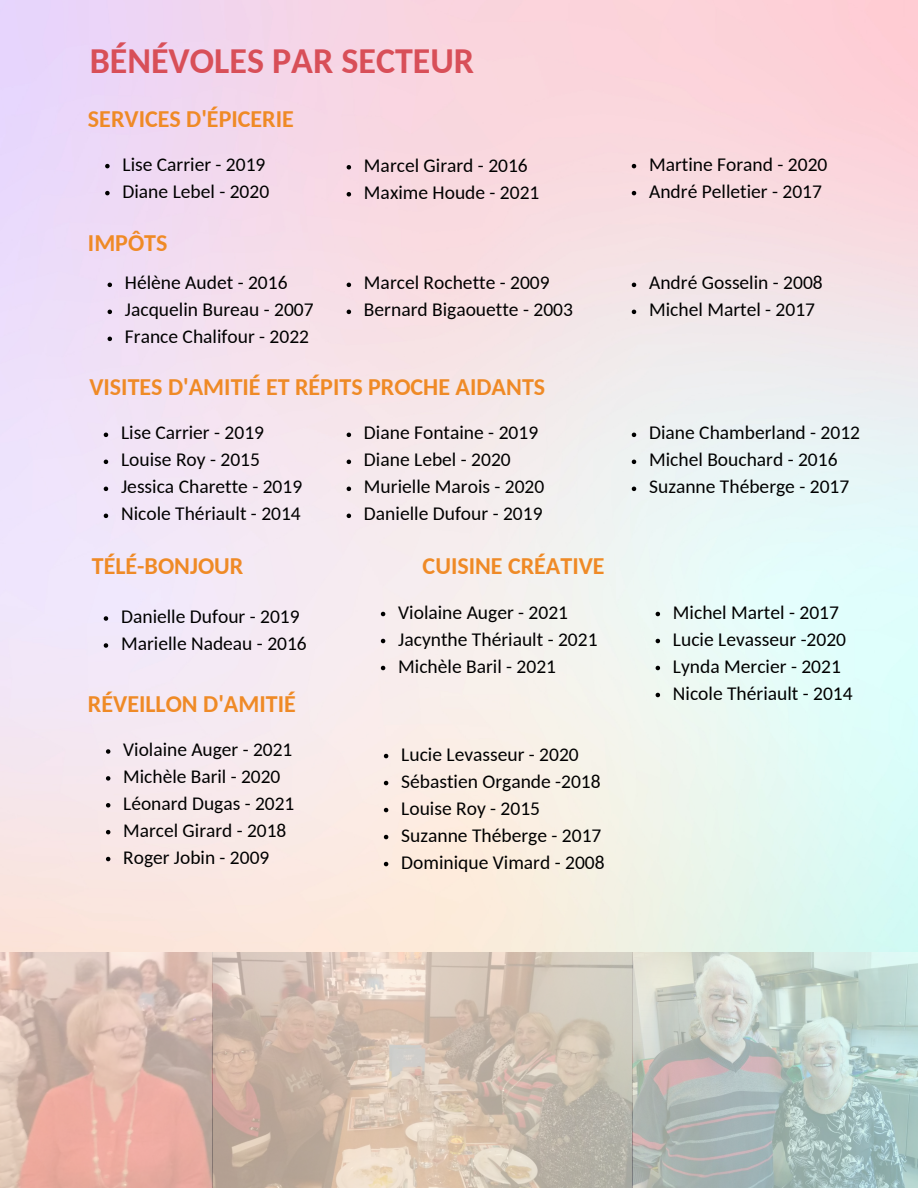
<style>
.page{position:relative;width:918px;height:1188px;background:#fff}
.page>*{position:absolute;margin:0;border:0;box-sizing:border-box;transform-origin:0 0}
.t1{font:700 36px "Carlito";color:#d84f58}
.t2{font:700 24px "Carlito";color:#ef8a26}
.t3{font:19.5px/27px "Carlito";color:#000}
.t4{font:19.35px/26.8px "Carlito";color:#000}
</style>
<div class="page">
<img style="left:0;top:952px;width:918px;height:236px">
<svg style="left:105px;top:164px;width:5px;height:4px"></svg>
<svg style="left:105px;top:191px;width:5px;height:4px"></svg>
<svg style="left:347px;top:165px;width:4px;height:5px"></svg>
<svg style="left:347px;top:192px;width:4px;height:5px"></svg>
<svg style="left:108px;top:283px;width:4px;height:4px"></svg>
<svg style="left:108px;top:310px;width:4px;height:4px"></svg>
<svg style="left:108px;top:337px;width:4px;height:4px"></svg>
<svg style="left:347px;top:283px;width:4px;height:4px"></svg>
<svg style="left:347px;top:310px;width:4px;height:4px"></svg>
<svg style="left:632px;top:283px;width:4px;height:4px"></svg>
<svg style="left:632px;top:310px;width:4px;height:4px"></svg>
<svg style="left:104px;top:433px;width:4px;height:4px"></svg>
<svg style="left:104px;top:460px;width:4px;height:4px"></svg>
<svg style="left:104px;top:487px;width:4px;height:4px"></svg>
<svg style="left:104px;top:514px;width:4px;height:4px"></svg>
<svg style="left:347px;top:433px;width:4px;height:4px"></svg>
<svg style="left:347px;top:460px;width:4px;height:4px"></svg>
<svg style="left:347px;top:487px;width:4px;height:4px"></svg>
<svg style="left:347px;top:514px;width:4px;height:4px"></svg>
<svg style="left:632px;top:433px;width:4px;height:4px"></svg>
<svg style="left:632px;top:460px;width:4px;height:4px"></svg>
<svg style="left:632px;top:487px;width:4px;height:4px"></svg>
<svg style="left:104px;top:616px;width:4px;height:5px"></svg>
<svg style="left:104px;top:643px;width:4px;height:5px"></svg>
<svg style="left:632px;top:164px;width:4px;height:4px"></svg>
<svg style="left:632px;top:191px;width:4px;height:4px"></svg>
<svg style="left:106px;top:749px;width:4px;height:5px"></svg>
<svg style="left:106px;top:776px;width:4px;height:5px"></svg>
<svg style="left:106px;top:803px;width:4px;height:5px"></svg>
<svg style="left:106px;top:830px;width:4px;height:4px"></svg>
<svg style="left:106px;top:857px;width:4px;height:4px"></svg>
<svg style="left:384px;top:754px;width:4px;height:4px"></svg>
<svg style="left:384px;top:781px;width:4px;height:4px"></svg>
<svg style="left:384px;top:808px;width:4px;height:4px"></svg>
<svg style="left:384px;top:835px;width:4px;height:4px"></svg>
<svg style="left:384px;top:862px;width:4px;height:4px"></svg>
<svg style="left:381px;top:612px;width:4px;height:4px"></svg>
<svg style="left:381px;top:639px;width:4px;height:4px"></svg>
<svg style="left:381px;top:666px;width:4px;height:4px"></svg>
<svg style="left:656px;top:612px;width:4px;height:4px"></svg>
<svg style="left:656px;top:639px;width:4px;height:4px"></svg>
<svg style="left:656px;top:666px;width:4px;height:4px"></svg>
<svg style="left:656px;top:693px;width:4px;height:4px"></svg>
<h1 class="t1" style="left:90px;top:46px;width:386px">BÉNÉVOLES PAR SECTEUR</h1>
<p class="t2" style="left:88px;top:109px;width:207px">SERVICES D'ÉPICERIE</p>
<p class="t3" style="left:123px;top:152px;width:148px">Lise Carrier - 2019<br>Diane Lebel - 2020</p>
<p class="t3" style="left:364px;top:153px;width:177px">Marcel Girard - 2016<br>Maxime Houde - 2021</p>
<p class="t2" style="left:88px;top:233px;width:81px">IMPÔTS</p>
<p class="t3" style="left:125px;top:271px;width:190px">Hélène Audet - 2016<br>Jacquelin Bureau - 2007<br>France Chalifour - 2022</p>
<p class="t3" style="left:364px;top:271px;width:210px">Marcel Rochette - 2009<br>Bernard Bigaouette - 2003</p>
<p class="t3" style="left:649px;top:271px;width:175px">André Gosselin - 2008<br>Michel Martel - 2017</p>
<p class="t2" style="left:89px;top:377px;width:457px">VISITES D'AMITIÉ ET RÉPITS PROCHE AIDANTS</p>
<p class="t3" style="left:121px;top:421px;width:183px">Lise Carrier - 2019<br>Louise Roy - 2015<br>Jessica Charette - 2019<br>Nicole Thériault - 2014</p>
<p class="t3" style="left:364px;top:421px;width:182px">Diane Fontaine - 2019<br>Diane Lebel - 2020<br>Murielle Marois - 2020<br>Danielle Dufour - 2019</p>
<p class="t3" style="left:649px;top:421px;width:213px">Diane Chamberland - 2012<br>Michel Bouchard - 2016<br>Suzanne Théberge - 2017</p>
<p class="t3" style="left:649px;top:152px;width:180px">Martine Forand - 2020<br>André Pelletier - 2017</p>
<p class="t2" style="left:92px;top:556px;width:153px">TÉLÉ-BONJOUR</p>
<p class="t2" style="left:423px;top:556px;width:184px">CUISINE CRÉATIVE</p>
<p class="t3" style="left:398px;top:600px;width:201px">Violaine Auger - 2021<br>Jacynthe Thériault - 2021<br>Michèle Baril - 2021</p>
<p class="t3" style="left:673px;top:600px;width:181px">Michel Martel - 2017<br>Lucie Levasseur -2020<br>Lynda Mercier - 2021<br>Nicole Thériault - 2014</p>
<p class="t3" style="left:121px;top:605px;width:187px">Danielle Dufour - 2019<br>Marielle Nadeau - 2016</p>
<p class="t2" style="left:88px;top:694px;width:209px">RÉVEILLON D'AMITIÉ</p>
<p class="t4" style="left:123px;top:738px;width:173px">Violaine Auger - 2021<br>Michèle Baril - 2020<br>Léonard Dugas - 2021<br>Marcel Girard - 2018<br>Roger Jobin - 2009</p>
<p class="t3" style="left:401px;top:742px;width:205px">Lucie Levasseur - 2020<br>Sébastien Organde -2018<br>Louise Roy - 2015<br>Suzanne Théberge - 2017<br>Dominique Vimard - 2008</p>
</div>
